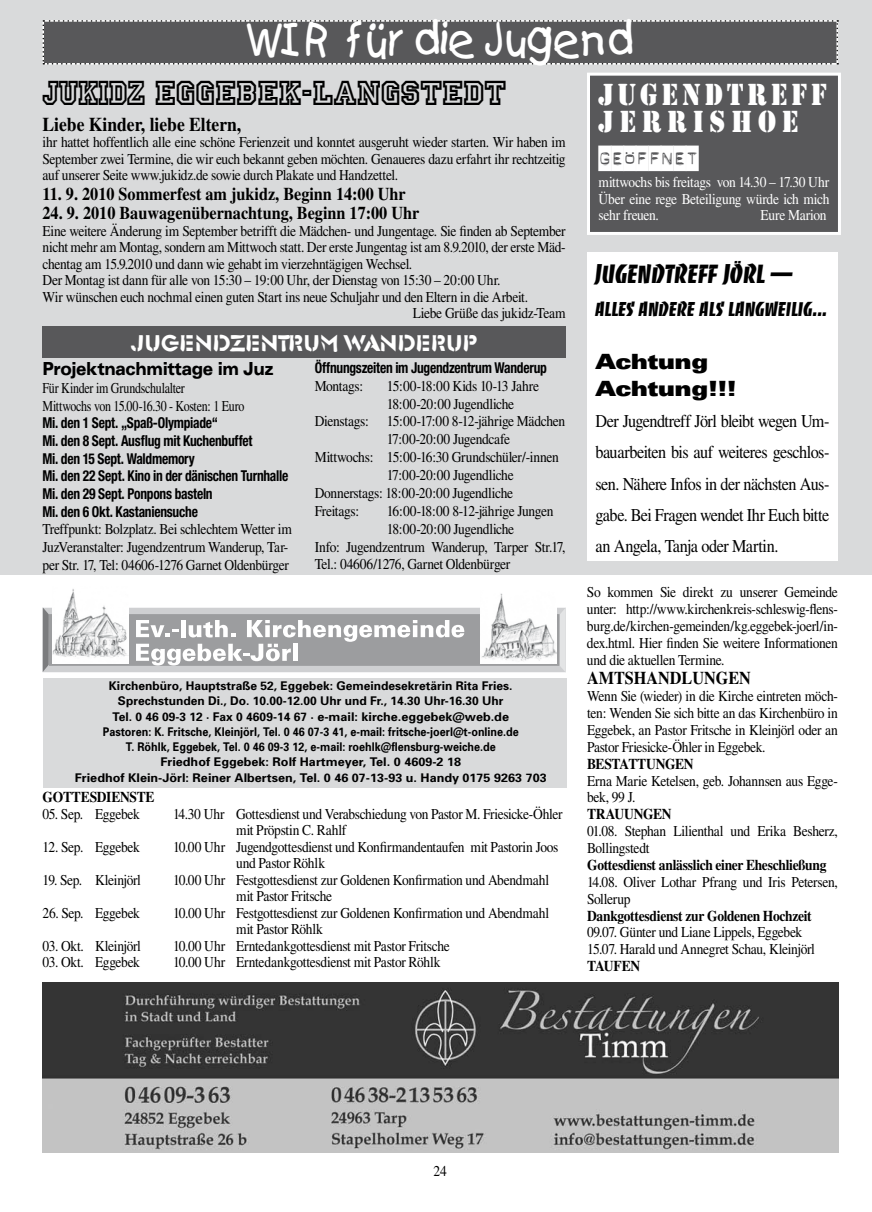
<style>
.page{position:relative;width:872px;height:1212px;background:#fff}
.page>*{position:absolute;margin:0;border:0;box-sizing:border-box;transform-origin:0 0}
.t1{font:45px "Kids";color:#fff;scale:.9 1}
.t2{font:36px "Princetown LET";color:#000;scale:.9 1}
.t3{font:31.5px/27px "Stencil";color:#fff;scale:.9 1}
.t4{font:25.5px "Kick Start S Si";letter-spacing:-.025em;color:#000;scale:.85 1}
.t5{font:25.5px "Dynamoe";letter-spacing:-.025em;color:#fff;scale:.9 1}
.t6{font:700 24px "Dirty T26";letter-spacing:.015em;color:#fff}
.t7{font:900 expanded 21px/26.7px "Univers";letter-spacing:-.025em;color:#000;scale:.9 1}
.t8{font:19.5px "Kick Start S Si";letter-spacing:-.02em;color:#000;scale:.85 1}
.t9{font:700 19.5px "Times";color:#000;scale:.9 1}
.t10{font:18px/31.2px "Times";letter-spacing:-.035em;color:#000;text-align:justify;scale:.9 1}
.t11{font:700 18px "Times";color:#000;scale:.9 1}
.t12{font:900 expanded 18px "Univers";letter-spacing:-.03em;color:#000;scale:.78 1}
.t13{font:15px/16.8px "Times";letter-spacing:-.025em;color:#000;scale:.9 1}
.t14{font:700 condensed 15px/17.7px "Helvetica Neue";letter-spacing:-.02em;color:#000;scale:.9 1}
.t15{font:700 15px "Times";letter-spacing:-.02em;color:#000;scale:.9 1}
.t16{font:15px/16.5px "Times";letter-spacing:-.025em;color:#fff;text-align:justify;scale:.9 1}
.t17{font:15px/17.7px "Times";letter-spacing:-.025em;color:#000;scale:.8 1}
.t18{font:700 12px/15.3px "Univers";color:#000;text-align:center}
</style>
<div class="page">
<div style="left:0;top:0;width:872px;height:574px;background:#d9dadb"></div>
<svg style="left:43px;top:20px;width:795px;height:45px;background:#616163"></svg>
<div style="left:588px;top:74px;width:251px;height:159px;background:#58585a"></div>
<div style="left:587px;top:73px;width:254px;height:162px;border:3px solid #fff"></div>
<div style="left:43px;top:326px;width:523px;height:32px;background:#58585a"></div>
<div style="left:587px;top:252px;width:251px;height:309px;background:#fff"></div>
<div style="left:43px;top:678px;width:523px;height:109px;background:#d9dadb"></div>
<div style="left:46px;top:611px;width:517px;height:58px;background:#9c9d9f"></div>
<div style="left:43px;top:608px;width:523px;height:64px;border:6px solid #cfd0d2"></div>
<svg style="left:43px;top:607px;width:6px;height:65px"></svg>
<svg style="left:560px;top:608px;width:6px;height:64px"></svg>
<svg style="left:136px;top:620px;width:328px;height:45px"></svg>
<hr style="left:293px;top:644px;width:4px;height:17px;background:#fff">
<img style="left:52px;top:589px;width:77px;height:74px">
<img style="left:480px;top:593px;width:76px;height:70px">
<img style="left:43px;top:983px;width:795px;height:169px">
<h1 class="t1" style="left:246px;top:11px;width:432px">WIR für die Jugend</h1>
<h3 class="t3" style="left:598px;top:82px;width:255px">J U G E N D T R E F F<br>J E R R I S H O E</h3>
<h3 class="t5" style="left:598px;top:146px;width:113px">GEÖFFNET</h3>
<p class="t16" style="left:598px;top:174px;width:258px">mittwochs bis freitags von 14.30 – 17.30 Uhr Über eine rege Beteiligung würde ich mich sehr freuen.</p>
<h2 class="t2" style="left:43px;top:72px;width:517px">JUKIDZ EGGEBEK-LANGSTEDT</h2>
<h3 class="t9" style="left:43px;top:112px;width:222px">Liebe Kinder, liebe Eltern,</h3>
<p class="t13" style="left:43px;top:134px;width:583px;text-align:justify">ihr hattet hoffentlich alle eine schöne Ferienzeit und konntet ausgeruht wieder starten. Wir haben im September zwei Termine, die wir euch bekannt geben möchten. Genaueres dazu erfahrt ihr rechtzeitig auf unserer Seite www.jukidz.de sowie durch Plakate und Handzettel.</p>
<p class="t11" style="left:43px;top:183px;width:405px">11. 9. 2010 Sommerfest am jukidz, Beginn 14:00 Uhr</p>
<p class="t11" style="left:43px;top:202px;width:420px">24. 9. 2010 Bauwagenübernachtung, Beginn 17:00 Uhr</p>
<p class="t13" style="left:43px;top:222px;width:583px">Eine weitere Änderung im September betrifft die Mädchen- und Jungentage. Sie finden ab September</p>
<p class="t13" style="left:43px;top:239px;width:583px">nicht mehr am Montag, sondern am Mittwoch statt. Der erste Jungentag ist am 8.9.2010, der erste Mäd-</p>
<p class="t13" style="left:43px;top:255px;width:412px">chentag am 15.9.2010 und dann wie gehabt im vierzehntägigen Wechsel.</p>
<p class="t13" style="left:43px;top:272px;width:510px">Der Montag ist dann für alle von 15:30 – 19:00 Uhr, der Dienstag von 15:30 – 20:00 Uhr.</p>
<p class="t13" style="left:43px;top:288px;width:541px">Wir wünschen euch nochmal einen guten Start ins neue Schuljahr und den Eltern in die Arbeit.</p>
<p class="t13" style="left:413px;top:305px;width:171px">Liebe Grüße das jukidz-Team</p>
<h3 class="t6" style="left:131px;top:328px;width:347px">JUGENDZENTRUM WANDERUP</h3>
<p class="t12" style="left:43px;top:358px;width:298px">Projektnachmittage im Juz</p>
<p class="t17" style="left:43px;top:379px;width:254px">Für Kinder im Grundschulalter<br>Mittwochs von 15.00-16.30 - Kosten: 1 Euro</p>
<p class="t14" style="left:43px;top:414px;width:274px">Mi. den 1 Sept. „Spaß-Olympiade“<br>Mi. den 8 Sept. Ausflug mit Kuchenbuffet<br>Mi. den 15 Sept. Waldmemory<br>Mi. den 22 Sept. Kino in der dänischen Turnhalle Mi. den 29 Sept. Ponpons basteln<br>Mi. den 6 Okt. Kastaniensuche</p>
<p class="t13" style="left:43px;top:520px;width:279px;line-height:17.7px">Treffpunkt: Bolzplatz. Bei schlechtem Wetter im<br>JuzVeranstalter: Jugendzentrum Wanderup, Tar&shy;per Str. 17, Tel: 04606-1276 Garnet Oldenbürger</p>
<p class="t16" style="left:760px;top:207px;width:75px">Eure Marion</p>
<h3 class="t4" style="left:595px;top:261px;width:234px">JUGENDTREFF JÖRL —</h3>
<h3 class="t8" style="left:595px;top:299px;width:275px">ALLES ANDERE ALS LANGWEILIG...</h3>
<h3 class="t7" style="left:595px;top:348px;width:158px">Achtung<br>Achtung!!!</h3>
<p class="t10" style="left:595px;top:405px;width:261px">Der Jugendtreff Jörl bleibt wegen Um&shy;bauarbeiten bis auf weiteres geschlos&shy;sen. Nähere Infos in der nächsten Aus&shy;gabe. Bei Fragen wendet Ihr Euch bitte an Angela, Tanja oder Martin.</p>
<p class="t14" style="left:315px;top:358px;width:259px">Öffnungszeiten im Jugendzentrum Wanderup</p>
<p class="t13" style="left:315px;top:377px;width:56px">Montags:</p>
<p class="t13" style="left:387px;top:377px;width:171px">15:00-18:00 Kids 10-13 Jahre</p>
<p class="t13" style="left:387px;top:395px;width:143px">18:00-20:00 Jugendliche</p>
<p class="t13" style="left:315px;top:413px;width:280px">Dienstags: 15:00-17:00 8-12-jährige Mädchen</p>
<p class="t13" style="left:387px;top:431px;width:138px">17:00-20:00 Jugendcafe</p>
<p class="t13" style="left:315px;top:449px;width:273px">Mittwochs: 15:00-16:30 Grundschüler/-innen</p>
<p class="t13" style="left:387px;top:466px;width:142px">17:00-20:00 Jugendliche</p>
<p class="t13" style="left:315px;top:484px;width:222px">Donnerstags: 18:00-20:00 Jugendliche</p>
<p class="t13" style="left:315px;top:502px;width:51px">Freitags:</p>
<p class="t13" style="left:387px;top:502px;width:187px">16:00-18:00 8-12-jährige Jungen</p>
<p class="t13" style="left:387px;top:520px;width:143px">18:00-20:00 Jugendliche</p>
<p class="t13" style="left:315px;top:538px;width:280px">Info: Jugendzentrum Wanderup, Tarper Str.17,</p>
<p class="t13" style="left:315px;top:556px;width:219px">Tel.: 04606/1276, Garnet Oldenbürger</p>
<p class="t18" style="left:75px;top:678px;width:473px">Kirchenbüro, Hauptstraße 52, Eggebek: Gemeindesekretärin Rita Fries.<br>Sprechstunden Di., Do. 10.00-12.00 Uhr und Fr., 14.30 Uhr-16.30 Uhr<br>Tel. 0 46 09-3 12 · Fax 0 4609-14 67 · e-mail: kirche.eggebek@web.de<br>Pastoren: K. Fritsche, Kleinjörl, Tel. 0 46 07-3 41, e-mail: fritsche-joerl@t-online.de<br>T. Röhlk, Eggebek, Tel. 0 46 09-3 12, e-mail: roehlk@flensburg-weiche.de<br>Friedhof Eggebek: Rolf Hartmeyer, Tel. 0 4609-2 18<br>Friedhof Klein-Jörl: Reiner Albertsen, Tel. 0 46 07-13-93 u. Handy 0175 9263 703</p>
<p class="t15" style="left:43px;top:788px;width:126px">GOTTESDIENSTE</p>
<p class="t13" style="left:43px;top:805px;width:110px">05. Sep. Eggebek</p>
<p class="t13" style="left:236px;top:805px;width:364px;text-indent:-63px">14.30 Uhr Gottesdienst und Verabschiedung von Pastor M. Friesicke-Öhler mit Pröpstin C. Rahlf</p>
<p class="t13" style="left:43px;top:838px;width:110px">12. Sep. Eggebek</p>
<p class="t13" style="left:236px;top:838px;width:360px;text-indent:-63px">10.00 Uhr Jugendgottesdienst und Konfirmandentaufen mit Pastorin Joos und Pastor Röhlk</p>
<p class="t13" style="left:43px;top:871px;width:111px">19. Sep. Kleinjörl</p>
<p class="t13" style="left:236px;top:871px;width:349px;text-indent:-63px">10.00 Uhr Festgottesdienst zur Goldenen Konfirmation und Abendmahl mit Pastor Fritsche</p>
<p class="t13" style="left:43px;top:904px;width:110px">26. Sep. Eggebek</p>
<p class="t13" style="left:236px;top:904px;width:349px;text-indent:-63px">10.00 Uhr Festgottesdienst zur Goldenen Konfirmation und Abendmahl mit Pastor Röhlk</p>
<p class="t13" style="left:43px;top:937px;width:111px">03. Okt. Kleinjörl</p>
<p class="t13" style="left:173px;top:937px;width:309px">10.00 Uhr Erntedankgottesdienst mit Pastor Fritsche</p>
<p class="t13" style="left:43px;top:954px;width:110px">03. Okt. Eggebek</p>
<p class="t13" style="left:173px;top:954px;width:298px">10.00 Uhr Erntedankgottesdienst mit Pastor Röhlk</p>
<p class="t13" style="left:587px;top:584px;width:280px;text-align:justify">So kommen Sie direkt zu unserer Gemeinde unter: http://www.kirchenkreis-schleswig-flens&shy;burg.de/kirchen-gemeinden/kg.eggebek-joerl/in&shy;dex.html. Hier finden Sie weitere Informationen und die aktuellen Termine.</p>
<p class="t11" style="left:587px;top:668px;width:183px">AMTSHANDLUNGEN</p>
<p class="t13" style="left:587px;top:688px;width:280px;text-align:justify">Wenn Sie (wieder) in die Kirche eintreten möch&shy;ten: Wenden Sie sich bitte an das Kirchenbüro in Eggebek, an Pastor Fritsche in Kleinjörl oder an Pastor Friesicke-Öhler in Eggebek.</p>
<p class="t15" style="left:587px;top:755px;width:120px">BESTATTUNGEN</p>
<p class="t13" style="left:587px;top:772px;width:280px">Erna Marie Ketelsen, geb. Johannsen aus Egge&shy;bek, 99 J.</p>
<p class="t15" style="left:587px;top:805px;width:95px">TRAUUNGEN</p>
<p class="t13" style="left:587px;top:823px;width:280px">01.08. Stephan Lilienthal und Erika Besherz,<br>Bollingstedt</p>
<p class="t15" style="left:587px;top:856px;width:268px">Gottesdienst anlässlich einer Eheschließung</p>
<p class="t13" style="left:587px;top:873px;width:280px">14.08. Oliver Lothar Pfrang und Iris Petersen,<br>Sollerup</p>
<p class="t15" style="left:587px;top:906px;width:251px">Dankgottesdienst zur Goldenen Hochzeit</p>
<p class="t13" style="left:587px;top:924px;width:255px">09.07. Günter und Liane Lippels, Eggebek<br>15.07. Harald und Annegret Schau, Kleinjörl</p>
<p class="t15" style="left:587px;top:957px;width:61px">TAUFEN</p>
<p class="t13" style="left:433px;top:1162px;width:16px">24</p>
</div>
